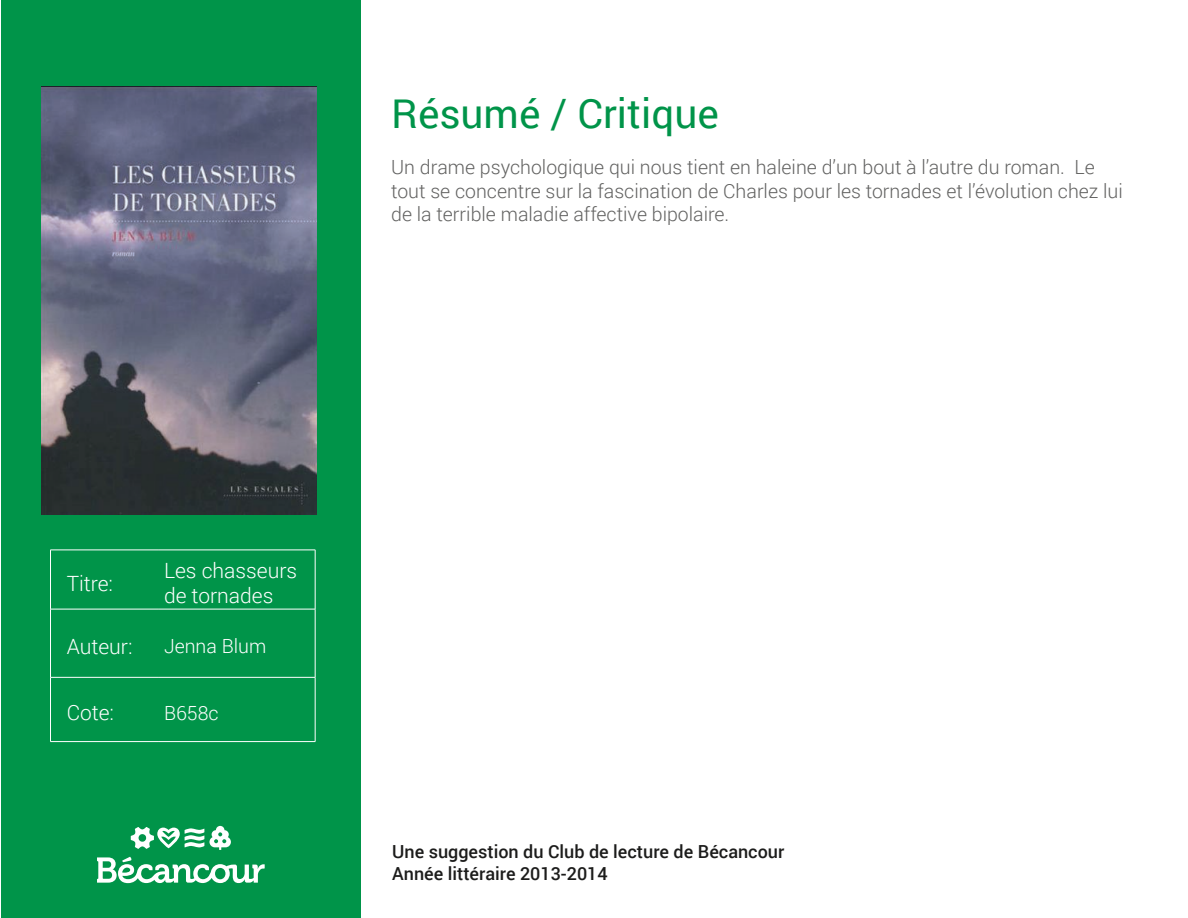
<style>
.page{position:relative;width:1188px;height:918px;background:#fff}
.page>*{position:absolute;margin:0;border:0;box-sizing:border-box;transform-origin:0 0}
.t1{font:40.5px "Roboto";color:#009449}
.t2{font:300 21px/25.2px "Roboto";color:#fff}
.t3{font:300 19.5px/23.4px "Roboto";color:#626261}
.t4{font:300 19.5px "Roboto";color:#fff}
.t5{font:500 18px/21.6px "Roboto";color:#1c1c1b}
</style>
<div class="page">
<div style="left:1px;top:1px;width:360px;height:917px;background:#009449"></div>
<hr style="left:50px;top:550px;width:108px;height:1px;background:#fff">
<hr style="left:50px;top:550px;width:1px;height:59px;background:#fff">
<hr style="left:158px;top:550px;width:157px;height:1px;background:#fff">
<hr style="left:315px;top:550px;width:1px;height:59px;background:#fff">
<hr style="left:50px;top:609px;width:108px;height:1px;background:#fff">
<hr style="left:50px;top:609px;width:1px;height:68px;background:#fff">
<hr style="left:158px;top:609px;width:157px;height:1px;background:#fff">
<hr style="left:315px;top:609px;width:1px;height:68px;background:#fff">
<hr style="left:50px;top:677px;width:108px;height:1px;background:#fff">
<hr style="left:50px;top:678px;width:1px;height:63px;background:#fff">
<hr style="left:158px;top:677px;width:157px;height:1px;background:#fff">
<hr style="left:315px;top:678px;width:1px;height:63px;background:#fff">
<hr style="left:50px;top:741px;width:108px;height:1px;background:#fff">
<hr style="left:158px;top:741px;width:157px;height:1px;background:#fff">
<svg style="left:97px;top:857px;width:168px;height:26px"></svg>
<svg style="left:131px;top:826px;width:100px;height:24px"></svg>
<img style="left:41px;top:87px;width:276px;height:427px">
<h1 class="t1" style="left:391px;top:85px;width:329px">Résumé / Critique</h1>
<p class="t3" style="left:391px;top:155px;width:733px">Un drame psychologique qui nous tient en haleine d’un bout à l’autre du roman. Le tout se concentre sur la fascination de Charles pour les tornades et l’évolution chez lui de la terrible maladie affective bipolaire.</p>
<p class="t2" style="left:67px;top:570px;width:48px">Titre:</p>
<p class="t2" style="left:164px;top:557px;width:135px">Les chasseurs de tornades</p>
<p class="t2" style="left:67px;top:633px;width:67px">Auteur:</p>
<p class="t4" style="left:164px;top:633px;width:104px">Jenna Blum</p>
<p class="t2" style="left:67px;top:700px;width:49px">Cote:</p>
<p class="t4" style="left:164px;top:699px;width:56px">B658c</p>
<p class="t5" style="left:392px;top:841px;width:394px">Une suggestion du Club de lecture de Bécancour<br>Année littéraire 2013-2014</p>
</div>
